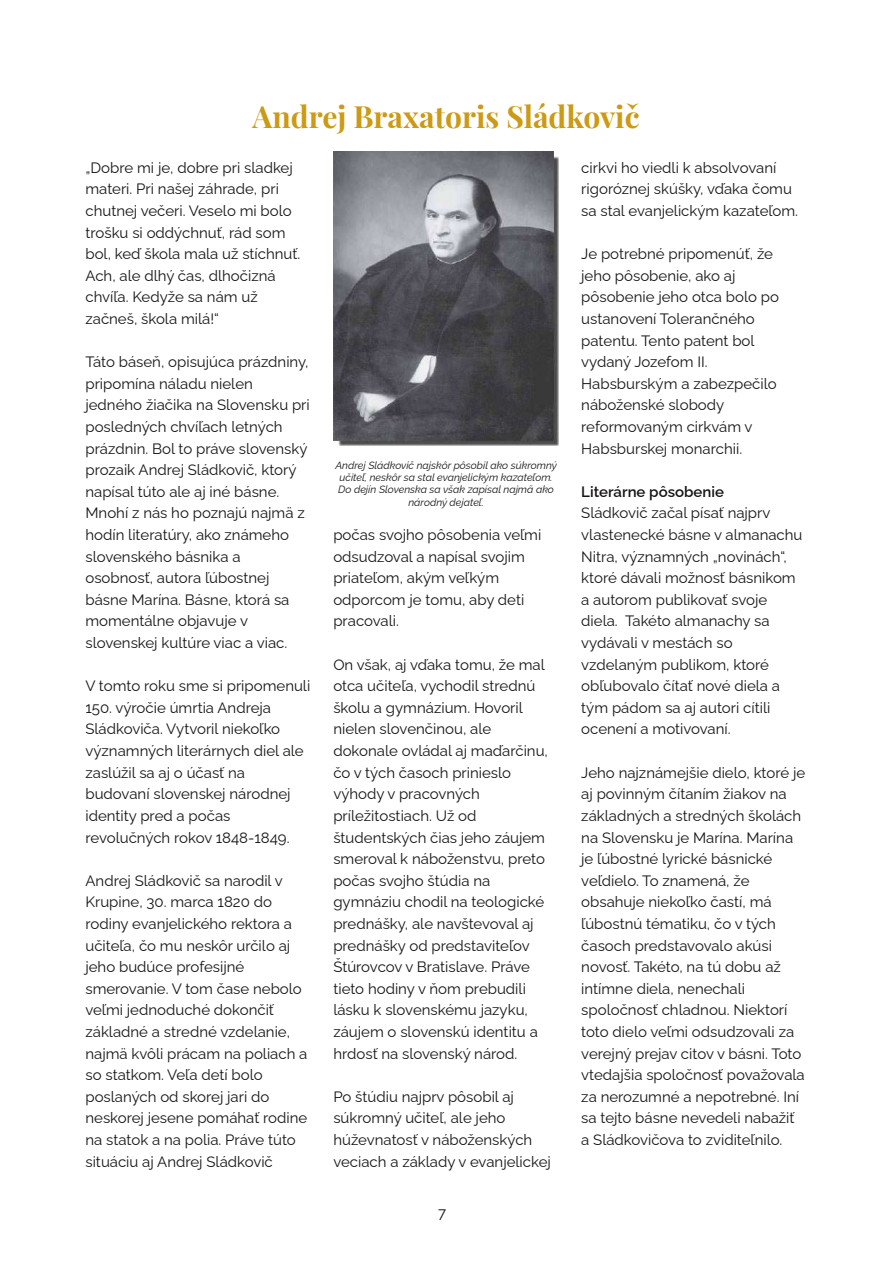
<style>
.page{position:relative;width:893px;height:1263px;background:#fff}
.page>*{position:absolute;margin:0;border:0;box-sizing:border-box;transform-origin:0 0}
.t1{font:700 30px "Playfair Display";color:#cc9a15}
.t2{font:15px/21.6px "Raleway";color:#161413}
.t3{font:600 15px "Raleway";color:#161413}
.t4{font:italic 10.5px/12.3px "Raleway";color:#161413;text-align:center}
</style>
<div class="page">
<img style="left:333px;top:151px;width:226px;height:294px">
<h1 class="t1" style="left:252px;top:96px;width:389px">Andrej Braxatoris Sládkovič</h1>
<p class="t2" style="left:85px;top:157px;width:216px">„Dobre mi je, dobre pri sladkej materi. Pri našej záhrade, pri chutnej večeri. Veselo mi bolo trošku si oddýchnuť, rád som bol, keď škola mala už stíchnuť.<br>Ach, ale dlhý čas, dlhočizná chvíľa. Kedyže sa nám už začneš, škola milá!“</p>
<p class="t2" style="left:85px;top:351px;width:226px">Táto báseň, opisujúca prázdniny, pripomína náladu nielen jedného žiačika na Slovensku pri posledných chvíľach letných prázdnin. Bol to práve slovenský prozaik Andrej Sládkovič, ktorý napísal túto ale aj iné básne.<br>Mnohí z nás ho poznajú najmä z hodín literatúry, ako známeho slovenského básnika a osobnosť, autora ľúbostnej básne Marína. Básne, ktorá sa momentálne objavuje v slovenskej kultúre viac a viac.</p>
<p class="t2" style="left:85px;top:675px;width:226px">V tomto roku sme si pripomenuli<br>150. výročie úmrtia Andreja<br>Sládkoviča. Vytvoril niekoľko významných literárnych diel ale zaslúžil sa aj o účasť na budovaní slovenskej národnej identity pred a počas revolučných rokov 1848-1849.</p>
<p class="t2" style="left:85px;top:870px;width:223px">Andrej Sládkovič sa narodil v<br>Krupine, 30. marca 1820 do rodiny evanjelického rektora a učiteľa, čo mu neskôr určilo aj jeho budúce profesijné smerovanie. V tom čase nebolo veľmi jednoduché dokončiť základné a stredné vzdelanie, najmä kvôli prácam na poliach a so statkom. Veľa detí bolo poslaných od skorej jari do neskorej jesene pomáhať rodine na statok a na polia. Práve túto situáciu aj Andrej Sládkovič</p>
<p class="t2" style="left:581px;top:157px;width:218px">cirkvi ho viedli k absolvovaní rigoróznej skúšky, vďaka čomu sa stal evanjelickým kazateľom.</p>
<p class="t2" style="left:581px;top:243px;width:199px">Je potrebné pripomenúť, že jeho pôsobenie, ako aj pôsobenie jeho otca bolo po ustanovení Tolerančného patentu. Tento patent bol vydaný Jozefom II.<br>Habsburským a zabezpečilo náboženské slobody reformovaným cirkvám v<br>Habsburskej monarchii.</p>
<p class="t3" style="left:581px;top:483px;width:144px">Literárne pôsobenie</p>
<p class="t2" style="left:581px;top:502px;width:223px">Sládkovič začal písať najprv vlastenecké básne v almanachu<br>Nitra, významných „novinách“, ktoré dávali možnosť básnikom a autorom publikovať svoje diela. Takéto almanachy sa vydávali v mestách so vzdelaným publikom, ktoré obľubovalo čítať nové diela a tým pádom sa aj autori cítili ocenení a motivovaní.</p>
<p class="t2" style="left:581px;top:762px;width:225px">Jeho najznámejšie dielo, ktoré je aj povinným čítaním žiakov na základných a stredných školách na Slovensku je Marína. Marína je ľúbostné lyrické básnické veľdielo. To znamená, že obsahuje niekoľko častí, má ľúbostnú tématiku, čo v tých časoch predstavovalo akúsi novosť. Takéto, na tú dobu až intímne diela, nenechali spoločnosť chladnou. Niektorí toto dielo veľmi odsudzovali za verejný prejav citov v básni. Toto vtedajšia spoločnosť považovala za nerozumné a nepotrebné. Iní sa tejto básne nevedeli nabažiť a Sládkovičova to zviditeľnilo.</p>
<p class="t4" style="left:335px;top:459px;width:223px">Andrej Sládkovič najskôr pôsobil ako súkromný učiteľ, neskôr sa stal evanjelickým kazateľom.<br>Do dejín Slovenska sa však zapísal najmä ako národný dejateľ.</p>
<p class="t2" style="left:333px;top:524px;width:209px">počas svojho pôsobenia veľmi odsudzoval a napísal svojim priateľom, akým veľkým odporcom je tomu, aby deti pracovali.</p>
<p class="t2" style="left:333px;top:654px;width:216px">On však, aj vďaka tomu, že mal otca učiteľa, vychodil strednú školu a gymnázium. Hovoril nielen slovenčinou, ale dokonale ovládal aj maďarčinu, čo v tých časoch prinieslo výhody v pracovných príležitostiach. Už od študentských čias jeho záujem smeroval k náboženstvu, preto počas svojho štúdia na gymnáziu chodil na teologické prednášky, ale navštevoval aj prednášky od predstaviteľov<br>Štúrovcov v Bratislave. Práve tieto hodiny v ňom prebudili lásku k slovenskému jazyku, záujem o slovenskú identitu a hrdosť na slovenský národ.</p>
<p class="t2" style="left:333px;top:1086px;width:219px">Po štúdiu najprv pôsobil aj súkromný učiteľ, ale jeho húževnatosť v náboženských veciach a základy v evanjelickej</p>
<p class="t2" style="left:438px;top:1202px;width:10px">7</p>
</div>
